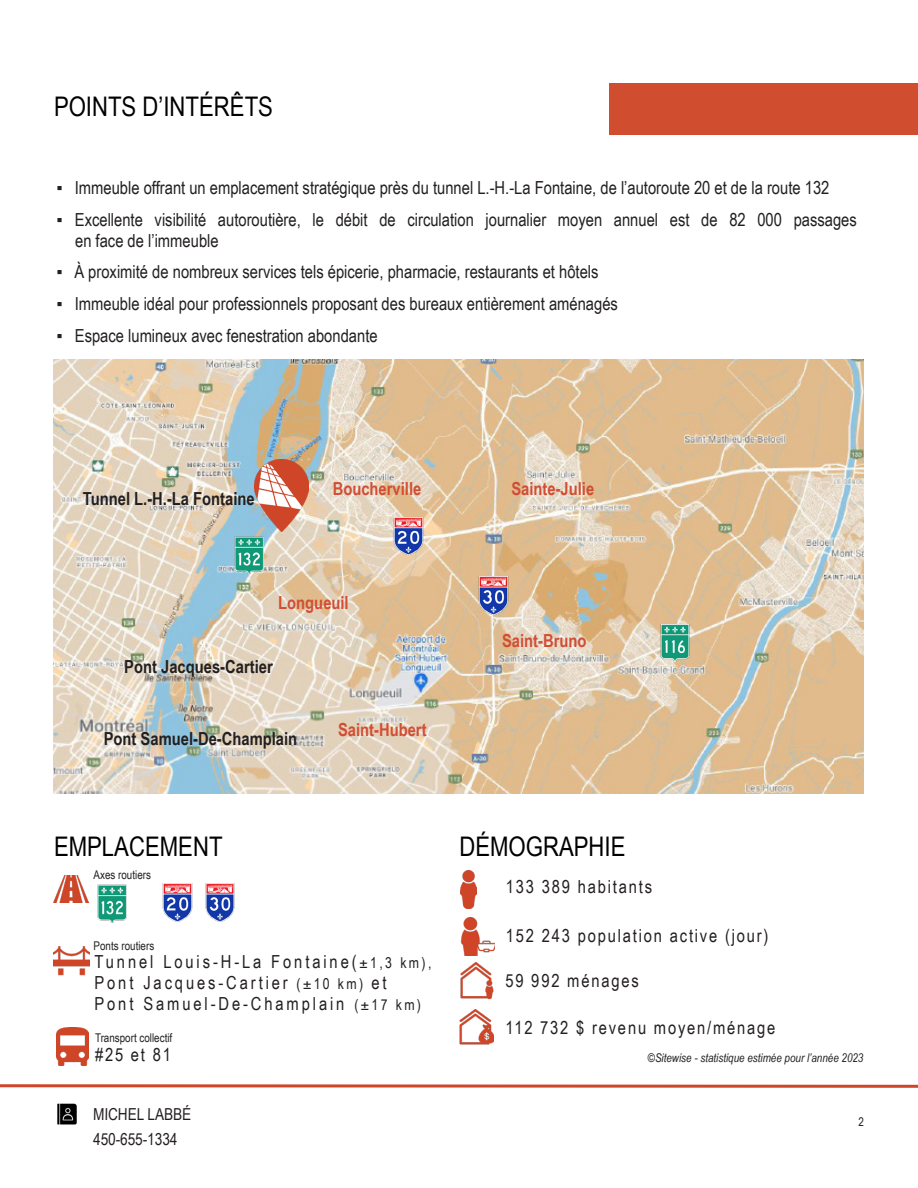
<style>
.page{position:relative;width:918px;height:1188px;background:#fff}
.page>*{position:absolute;margin:0;border:0;box-sizing:border-box;transform-origin:0 0}
.t1{font:27px "Arial Narrow";color:#000}
.t2{font:18px/21px "Arial Narrow";color:#231f20}
.t3{font:18px "Arial Narrow";letter-spacing:.16em;color:#231f20}
.t4{font:18px "Arial Narrow";letter-spacing:.1em;color:#231f20}
.t5{font:700 18px "Arial Narrow";color:#231f20}
.t6{font:700 18px "Arial Narrow";color:#d14e33}
.t7{font:16.5px "Arial Narrow";color:#231f20}
.t8{font:12px "Arial Narrow";color:#231f20}
.t9{font:italic 12px "Arial Narrow";color:#231f20}
.s1{font-size:15px}
</style>
<div class="page">
<div style="left:609px;top:83px;width:309px;height:51px;background:#d04d30"></div>
<img style="left:53px;top:360px;width:810px;height:433px">
<img style="left:460px;top:870px;width:17px;height:38px">
<img style="left:460px;top:963px;width:34px;height:37px">
<img style="left:459px;top:1009px;width:35px;height:36px">
<img style="left:56px;top:1028px;width:32px;height:38px">
<img style="left:53px;top:875px;width:36px;height:27px">
<svg style="left:0;top:1084px;width:918px;height:4px"></svg>
<img style="left:54px;top:946px;width:35px;height:30px">
<img style="left:57px;top:1103px;width:20px;height:22px">
<img style="left:460px;top:917px;width:35px;height:38px">
<img style="left:391px;top:517px;width:35px;height:38px">
<img style="left:476px;top:576px;width:35px;height:38px">
<img style="left:231px;top:536px;width:35px;height:38px">
<img style="left:97px;top:885px;width:30px;height:37px">
<img style="left:162px;top:884px;width:31px;height:38px">
<img style="left:205px;top:883px;width:30px;height:38px">
<img style="left:254px;top:459px;width:55px;height:73px">
<img style="left:657px;top:624px;width:36px;height:38px">
<p class="t1" style="left:54px;top:86px;width:220px">POINTS D’INTÉRÊTS</p>
<p class="t2" style="left:57px;top:176px;width:774px">▪ Immeuble offrant un emplacement stratégique près du tunnel L.-H.-La Fontaine, de l’autoroute 20 et de la route 132</p>
<p class="t2" style="left:75px;top:208px;width:783px;text-indent:-19px">▪ Excellente visibilité autoroutière, le débit de circulation journalier moyen annuel est de 82 000 passages en face de l’immeuble</p>
<p class="t2" style="left:57px;top:261px;width:544px">▪ À proximité de nombreux services tels épicerie, pharmacie, restaurants et hôtels</p>
<p class="t2" style="left:57px;top:293px;width:563px">▪ Immeuble idéal pour professionnels proposant des bureaux entièrement aménagés</p>
<p class="t2" style="left:57px;top:325px;width:323px">▪ Espace lumineux avec fenestration abondante</p>
<p class="t5" style="left:83px;top:485px;width:173px">Tunnel L.-H.-La Fontaine</p>
<p class="t6" style="left:333px;top:475px;width:90px">Boucherville</p>
<p class="t6" style="left:278px;top:589px;width:72px">Longueuil</p>
<p class="t5" style="left:124px;top:653px;width:150px">Pont Jacques-Cartier</p>
<p class="t5" style="left:104px;top:725px;width:195px">Pont Samuel-De-Champlain</p>
<p class="t6" style="left:338px;top:716px;width:90px">Saint-Hubert</p>
<p class="t6" style="left:511px;top:475px;width:84px">Sainte-Julie</p>
<p class="t6" style="left:502px;top:627px;width:86px">Saint-Bruno</p>
<p class="t1" style="left:54px;top:827px;width:170px">EMPLACEMENT</p>
<p class="t1" style="left:459px;top:827px;width:168px">DÉMOGRAPHIE</p>
<p class="t8" style="left:94px;top:866px;width:59px">Axes routiers</p>
<p class="t8" style="left:94px;top:937px;width:62px">Ponts routiers</p>
<p class="t3" style="left:94px;top:949px;width:338px">Tunnel Louis-H-La Fontaine(<span class="s1">±1,3 km),</span></p>
<p class="t3" style="left:94px;top:970px;width:294px">Pont Jacques-Cartier <span class="s1">(±10 km)</span> et</p>
<p class="t3" style="left:94px;top:991px;width:328px">Pont Samuel-De-Champlain <span class="s1">(±17 km)</span></p>
<p class="t8" style="left:95px;top:1029px;width:79px">Transport collectif</p>
<p class="t2" style="left:95px;top:1043px;width:77px">#25 et 81</p>
<p class="t7" style="left:93px;top:1102px;width:100px">MICHEL LABBÉ</p>
<p class="t7" style="left:93px;top:1127px;width:86px">450-655-1334</p>
<p class="t4" style="left:506px;top:873px;width:148px">133 389 habitants</p>
<p class="t4" style="left:506px;top:922px;width:264px">152 243 population active (jour)</p>
<p class="t4" style="left:505px;top:968px;width:135px">59 992 ménages</p>
<p class="t4" style="left:505px;top:1014px;width:272px">112 732 $ revenu moyen/ménage</p>
<p class="t9" style="left:648px;top:1049px;width:217px">©Sitewise - statistique estimée pour l’année 2023</p>
<p class="t8" style="left:859px;top:1113px;width:7px">2</p>
</div>
